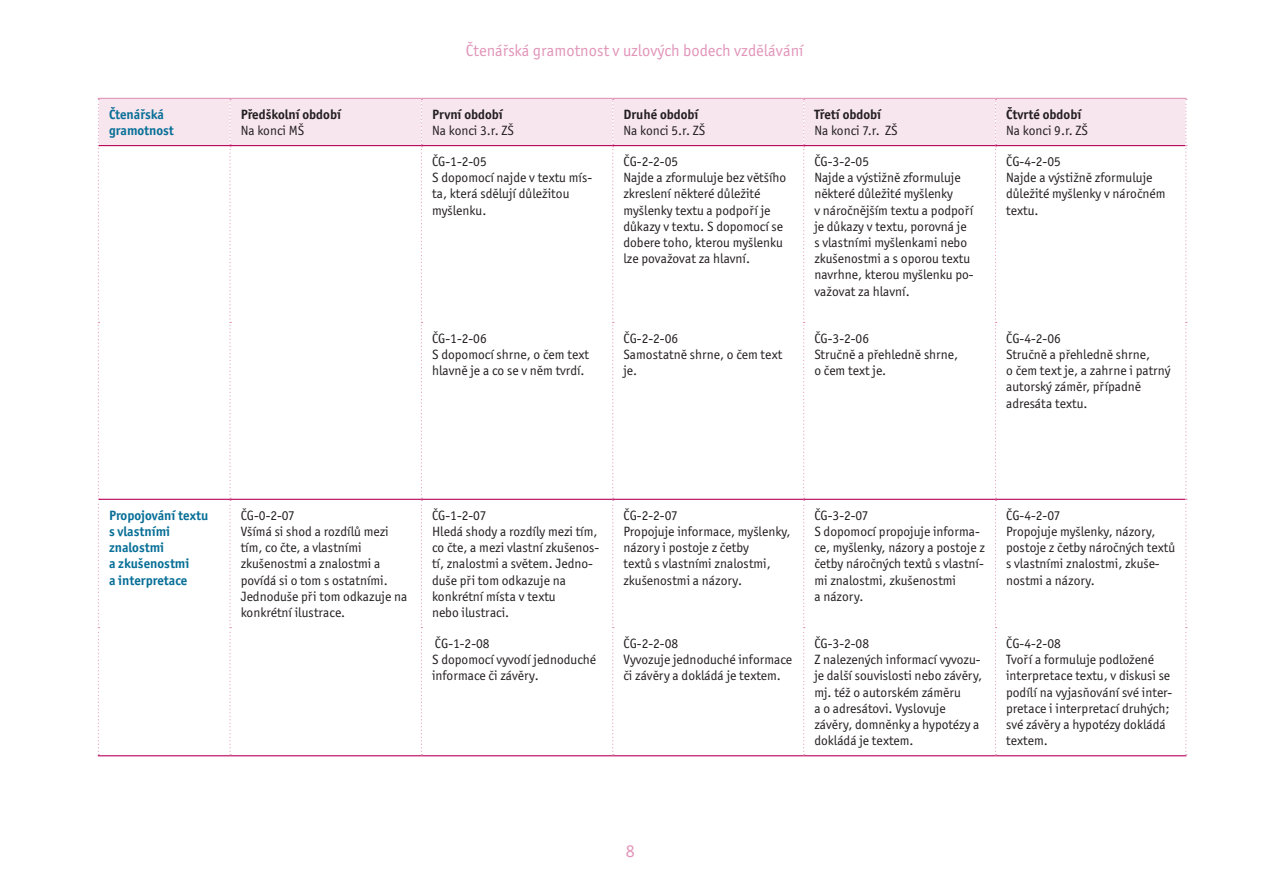
<style>
.page{position:relative;width:1263px;height:893px;background:#fff}
.page>*{position:absolute;margin:0;border:0;box-sizing:border-box;transform-origin:0 0}
.t1{font:18px "Officina Sans Itc TOT";color:#e195b9}
.t2{font:16.5px "Officina Sans Itc TOT";color:#e195b9}
.text_zákl_tabulka{font:13.5px/16.2px "Officina Sans Itc TOT";color:#231f20}
.tabulka_růž{font:700 13.5px/16.2px "Officina Sans Itc TOT";color:#086f97}
.text_zákl_tabulka-2{font:700 13.5px "Officina Sans Itc TOT";color:#231f20}
</style>
<div class="page">
<div style="left:99px;top:99px;width:1086px;height:46px;background:#f8e6ee"></div>
<hr style="left:99px;top:499px;width:131px;height:1px;background:#b80359">
<hr style="left:98px;top:755px;width:132px;height:1px;background:#b80359">
<hr style="left:98px;top:98px;width:132px;height:1px;background:#e195b9">
<hr style="left:230px;top:98px;width:191px;height:1px;background:#e195b9">
<hr style="left:421px;top:98px;width:192px;height:1px;background:#e195b9">
<hr style="left:613px;top:98px;width:191px;height:1px;background:#e195b9">
<hr style="left:804px;top:98px;width:191px;height:1px;background:#e195b9">
<hr style="left:995px;top:98px;width:191px;height:1px;background:#e195b9">
<svg style="left:98px;top:99px;width:1px;height:656px"></svg>
<hr style="left:99px;top:145px;width:131px;height:1px;background:#b80359">
<hr style="left:230px;top:145px;width:191px;height:1px;background:#b80359">
<hr style="left:421px;top:145px;width:192px;height:1px;background:#b80359">
<hr style="left:613px;top:145px;width:191px;height:1px;background:#b80359">
<hr style="left:804px;top:145px;width:191px;height:1px;background:#b80359">
<hr style="left:995px;top:145px;width:190px;height:1px;background:#b80359">
<hr style="left:230px;top:499px;width:191px;height:1px;background:#b80359">
<hr style="left:421px;top:499px;width:192px;height:1px;background:#b80359">
<hr style="left:613px;top:499px;width:191px;height:1px;background:#b80359">
<hr style="left:804px;top:499px;width:191px;height:1px;background:#b80359">
<hr style="left:995px;top:499px;width:190px;height:1px;background:#b80359">
<hr style="left:230px;top:755px;width:191px;height:1px;background:#b80359">
<hr style="left:421px;top:755px;width:192px;height:1px;background:#b80359">
<hr style="left:613px;top:755px;width:191px;height:1px;background:#b80359">
<hr style="left:804px;top:755px;width:191px;height:1px;background:#b80359">
<hr style="left:995px;top:755px;width:191px;height:1px;background:#b80359">
<svg style="left:229px;top:99px;width:2px;height:656px"></svg>
<svg style="left:421px;top:99px;width:1px;height:656px"></svg>
<svg style="left:612px;top:99px;width:2px;height:656px"></svg>
<svg style="left:803px;top:99px;width:2px;height:656px"></svg>
<svg style="left:995px;top:99px;width:1px;height:656px"></svg>
<svg style="left:1185px;top:99px;width:2px;height:656px"></svg>
<p class="tabulka_růž" style="left:109px;top:106px;width:56px">Čtenářská</p>
<p class="tabulka_růž" style="left:109px;top:122px;width:66px">gramotnost</p>
<p class="text_zákl_tabulka-2" style="left:241px;top:106px;width:102px">Předškolní období</p>
<p class="text_zákl_tabulka" style="left:241px;top:122px;width:65px">Na konci MŠ</p>
<p class="t2" style="left:466px;top:41px;width:339px">Čtenářská gramotnost v uzlových bodech vzdělávání</p>
<p class="text_zákl_tabulka-2" style="left:432px;top:106px;width:72px">První období</p>
<p class="text_zákl_tabulka" style="left:432px;top:122px;width:83px">Na konci 3.r. ZŠ</p>
<p class="text_zákl_tabulka" style="left:432px;top:153px;width:56px">ČG-1-2-05</p>
<p class="text_zákl_tabulka" style="left:432px;top:170px;width:162px">S dopomocí najde v textu mís&shy;ta, která sdělují důležitou</p>
<p class="text_zákl_tabulka" style="left:432px;top:202px;width:56px">myšlenku.</p>
<p class="text_zákl_tabulka" style="left:432px;top:330px;width:56px">ČG-1-2-06</p>
<p class="text_zákl_tabulka" style="left:432px;top:346px;width:158px">S dopomocí shrne, o čem text hlavně je a co se v něm tvrdí.</p>
<p class="text_zákl_tabulka-2" style="left:623px;top:106px;width:77px">Druhé období</p>
<p class="text_zákl_tabulka" style="left:623px;top:122px;width:83px">Na konci 5.r. ZŠ</p>
<p class="text_zákl_tabulka" style="left:623px;top:153px;width:56px">ČG-2-2-05</p>
<p class="text_zákl_tabulka" style="left:623px;top:170px;width:164px">Najde a zformuluje bez většího</p>
<p class="text_zákl_tabulka" style="left:623px;top:186px;width:161px">zkreslení některé důležité myšlenky textu a podpoří je důkazy v textu. S dopomocí se dobere toho, kterou myšlenku lze považovat za hlavní.</p>
<p class="text_zákl_tabulka" style="left:623px;top:330px;width:56px">ČG-2-2-06</p>
<p class="text_zákl_tabulka" style="left:623px;top:346px;width:160px">Samostatně shrne, o čem text je.</p>
<p class="text_zákl_tabulka-2" style="left:814px;top:106px;width:68px">Třetí období</p>
<p class="text_zákl_tabulka" style="left:814px;top:122px;width:85px">Na konci 7.r. ZŠ</p>
<p class="text_zákl_tabulka" style="left:814px;top:153px;width:56px">ČG-3-2-05</p>
<p class="text_zákl_tabulka" style="left:814px;top:170px;width:148px">Najde a výstižně zformuluje</p>
<p class="text_zákl_tabulka" style="left:814px;top:186px;width:140px">některé důležité myšlenky</p>
<p class="text_zákl_tabulka" style="left:814px;top:202px;width:161px">v náročnějším textu a podpoří je důkazy v textu, porovná je s vlastními myšlenkami nebo zkušenostmi a s oporou textu navrhne, kterou myšlenku po&shy;važovat za hlavní.</p>
<p class="text_zákl_tabulka" style="left:814px;top:330px;width:56px">ČG-3-2-06</p>
<p class="text_zákl_tabulka" style="left:814px;top:346px;width:145px">Stručně a přehledně shrne,</p>
<p class="text_zákl_tabulka" style="left:814px;top:363px;width:73px">o čem text je.</p>
<p class="text_zákl_tabulka-2" style="left:1006px;top:106px;width:77px">Čtvrté období</p>
<p class="text_zákl_tabulka" style="left:1006px;top:122px;width:83px">Na konci 9.r. ZŠ</p>
<p class="text_zákl_tabulka" style="left:1006px;top:153px;width:56px">ČG-4-2-05</p>
<p class="text_zákl_tabulka" style="left:1006px;top:170px;width:148px">Najde a výstižně zformuluje</p>
<p class="text_zákl_tabulka" style="left:1006px;top:186px;width:161px">důležité myšlenky v náročném textu.</p>
<p class="text_zákl_tabulka" style="left:1006px;top:330px;width:56px">ČG-4-2-06</p>
<p class="text_zákl_tabulka" style="left:1006px;top:346px;width:145px">Stručně a přehledně shrne,</p>
<p class="text_zákl_tabulka" style="left:1006px;top:363px;width:166px">o čem text je, a zahrne i patrný autorský záměr, případně adresáta textu.</p>
<p class="tabulka_růž" style="left:109px;top:507px;width:101px">Propojování textu s vlastními</p>
<p class="tabulka_růž" style="left:109px;top:539px;width:82px">znalostmi<br>a zkušenostmi a interpretace</p>
<p class="text_zákl_tabulka" style="left:241px;top:507px;width:56px">ČG-0-2-07</p>
<p class="text_zákl_tabulka" style="left:241px;top:523px;width:149px">Všímá si shod a rozdílů mezi tím, co čte, a vlastními</p>
<p class="text_zákl_tabulka" style="left:241px;top:556px;width:168px">zkušenostmi a znalostmi a povídá si o tom s ostatními.<br>Jednoduše při tom odkazuje na konkrétní ilustrace.</p>
<p class="text_zákl_tabulka" style="left:432px;top:507px;width:56px">ČG-1-2-07</p>
<p class="text_zákl_tabulka" style="left:432px;top:523px;width:169px">Hledá shody a rozdíly mezi tím, co čte, a mezi vlastní zkušenos&shy;tí, znalostmi a světem. Jedno&shy;duše při tom odkazuje na</p>
<p class="text_zákl_tabulka" style="left:432px;top:588px;width:125px">konkrétní místa v textu</p>
<p class="text_zákl_tabulka" style="left:432px;top:604px;width:79px">nebo ilustraci.</p>
<p class="text_zákl_tabulka" style="left:435px;top:635px;width:56px">ČG-1-2-08</p>
<p class="text_zákl_tabulka" style="left:432px;top:652px;width:166px">S dopomocí vyvodí jednoduché informace či závěry.</p>
<p class="text_zákl_tabulka" style="left:623px;top:507px;width:56px">ČG-2-2-07</p>
<p class="text_zákl_tabulka" style="left:623px;top:523px;width:169px">Propojuje informace, myšlenky,</p>
<p class="text_zákl_tabulka" style="left:623px;top:540px;width:127px">názory i postoje z četby</p>
<p class="text_zákl_tabulka" style="left:623px;top:556px;width:149px">textů s vlastními znalostmi, zkušenostmi a názory.</p>
<p class="text_zákl_tabulka" style="left:623px;top:635px;width:56px">ČG-2-2-08</p>
<p class="text_zákl_tabulka" style="left:623px;top:652px;width:170px">Vyvozuje jednoduché informace či závěry a dokládá je textem.</p>
<p class="text_zákl_tabulka" style="left:814px;top:507px;width:56px">ČG-3-2-07</p>
<p class="text_zákl_tabulka" style="left:814px;top:523px;width:172px">S dopomocí propojuje informa&shy;ce, myšlenky, názory a postoje z četby náročných textů s vlastní&shy;mi znalostmi, zkušenostmi</p>
<p class="text_zákl_tabulka" style="left:814px;top:588px;width:51px">a názory.</p>
<p class="text_zákl_tabulka" style="left:814px;top:635px;width:56px">ČG-3-2-08</p>
<p class="text_zákl_tabulka" style="left:814px;top:652px;width:169px">Z nalezených informací vyvozu&shy;je další souvislosti nebo závěry, mj. též o autorském záměru</p>
<p class="text_zákl_tabulka" style="left:814px;top:700px;width:167px">a o adresátovi. Vyslovuje závěry, domněnky a hypotézy a dokládá je textem.</p>
<p class="text_zákl_tabulka" style="left:1006px;top:507px;width:56px">ČG-4-2-07</p>
<p class="text_zákl_tabulka" style="left:1006px;top:523px;width:171px">Propojuje myšlenky, názory, postoje z četby náročných textů s vlastními znalostmi, zkuše&shy;nostmi a názory.</p>
<p class="text_zákl_tabulka" style="left:1006px;top:635px;width:56px">ČG-4-2-08</p>
<p class="text_zákl_tabulka" style="left:1006px;top:652px;width:150px">Tvoří a formuluje podložené</p>
<p class="text_zákl_tabulka" style="left:1006px;top:668px;width:167px">interpretace textu, v diskusi se podílí na vyjasňování své inter&shy;pretace i interpretací druhých; své závěry a hypotézy dokládá textem.</p>
<h1 class="t1" style="left:626px;top:840px;width:10px">8</h1>
</div>
